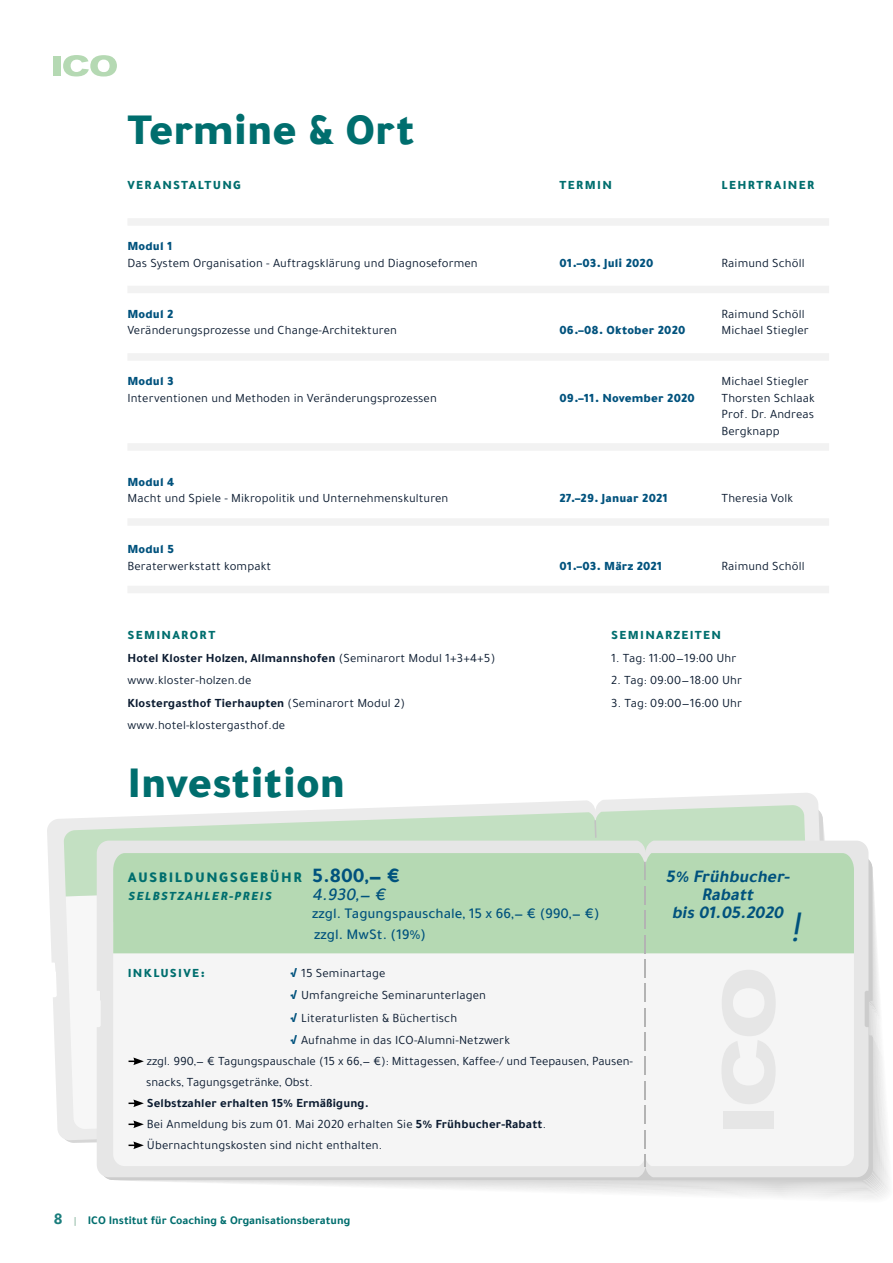
<style>
.page{position:relative;width:893px;height:1263px;background:#fff}
.page>*{position:absolute;margin:0;border:0;box-sizing:border-box;transform-origin:0 0}
.t1{font:900 45px "Tajawal";color:#006e6e}
.t2{font:italic 45px "Tajawal";color:#00527d}
.t3{font:italic 700 18px/18px "Tajawal";color:#00527d;text-align:center}
.t4{font:italic 500 18px "Tajawal";color:#00527d}
.t5{font:500 15px/21px "Tajawal";color:#00527d}
.t6{font:900 15px "Tajawal";letter-spacing:.1em;color:#006e6e}
.t7{font:12.75px/22.5px "Tajawal";letter-spacing:.01em;color:#0b1b30}
.t8{font:900 12.75px "Tajawal";letter-spacing:.01em;color:#00527d}
.t9{font:900 12.75px "Tajawal";letter-spacing:.1em;color:#006e6e}
.t10{font:italic 900 12.75px "Tajawal";color:#006e6e}
.t11{font:700 12px "Tajawal";color:#006e6e}
.s1{font-weight:900;color:#006e6e}
.s2{font-weight:700}
.s3{font-weight:700;font-size:21px;color:#00527d}
.s4{font-weight:900;color:#00527d}
.s5{font-size:16.5px;color:#1a7d7c}
.s6{font-size:10.5px;color:#a7c8b8}
</style>
<div class="page">
<div style="left:53px;top:56px;width:7px;height:20px;background:#b5d9b3"></div>
<svg style="left:63px;top:55px;width:54px;height:21px"></svg>
<svg style="left:47px;top:793px;width:779px;height:347px"></svg>
<svg style="left:66px;top:896px;width:31px;height:233px"></svg>
<svg style="left:64px;top:805px;width:742px;height:91px;background:#d2e5d1"></svg>
<svg style="left:594px;top:820px;width:3px;height:21px"></svg>
<div style="left:97px;top:841px;width:771px;height:336px;background:#e6e6e6"></div>
<div style="left:113px;top:953px;width:741px;height:213px;background:#f5f5f5"></div>
<div style="left:113px;top:853px;width:741px;height:100px;background:#b5d9b3"></div>
<svg style="left:644px;top:862px;width:2px;height:18px"></svg>
<svg style="left:644px;top:886px;width:2px;height:18px"></svg>
<svg style="left:644px;top:1130px;width:2px;height:18px"></svg>
<svg style="left:644px;top:1154px;width:2px;height:13px"></svg>
<svg style="left:129px;top:1057px;width:15px;height:8px"></svg>
<svg style="left:129px;top:1099px;width:15px;height:8px"></svg>
<svg style="left:129px;top:1120px;width:15px;height:8px"></svg>
<svg style="left:129px;top:1141px;width:15px;height:8px"></svg>
<div style="left:724px;top:1111px;width:50px;height:18px;background:#e6e6e6"></div>
<svg style="left:628px;top:910px;width:148px;height:214px"></svg>
<div style="left:127px;top:218px;width:702px;height:8px;background:#f2f2f2"></div>
<div style="left:127px;top:286px;width:702px;height:7px;background:#f2f2f2"></div>
<div style="left:127px;top:353px;width:702px;height:8px;background:#f2f2f2"></div>
<div style="left:127px;top:443px;width:702px;height:8px;background:#f2f2f2"></div>
<div style="left:127px;top:518px;width:702px;height:8px;background:#f2f2f2"></div>
<div style="left:127px;top:586px;width:702px;height:7px;background:#f2f2f2"></div>
<h1 class="t1" style="left:127px;top:91px;width:289px">Termine &amp; Ort</h1>
<p class="t9" style="left:127px;top:174px;width:115px">VERANSTALTUNG</p>
<p class="t9" style="left:559px;top:174px;width:54px">TERMIN</p>
<p class="t9" style="left:721px;top:174px;width:94px">LEHRTRAINER</p>
<p class="t8" style="left:127px;top:235px;width:46px">Modul 1</p>
<p class="t7" style="left:127px;top:252px;width:352px">Das System Organisation - Auftragsklärung und Diagnoseformen</p>
<p class="t8" style="left:559px;top:252px;width:95px">01.–03. Juli 2020</p>
<p class="t7" style="left:721px;top:252px;width:85px">Raimund Schöll</p>
<p class="t8" style="left:127px;top:303px;width:47px">Modul 2</p>
<p class="t7" style="left:721px;top:303px;width:85px">Raimund Schöll</p>
<p class="t7" style="left:127px;top:319px;width:271px">Veränderungsprozesse und Change-Architekturen</p>
<p class="t8" style="left:559px;top:319px;width:127px">06.–08. Oktober 2020</p>
<p class="t7" style="left:721px;top:319px;width:89px">Michael Stiegler</p>
<p class="t8" style="left:127px;top:370px;width:48px">Modul 3</p>
<p class="t7" style="left:721px;top:370px;width:89px">Michael Stiegler</p>
<p class="t7" style="left:127px;top:387px;width:311px">Interventionen und Methoden in Veränderungsprozessen</p>
<p class="t8" style="left:559px;top:387px;width:137px">09.–11. November 2020</p>
<p class="t7" style="left:721px;top:390px;width:95px;line-height:16.5px;text-align:justify">Thorsten Schlaak Prof. Dr. Andreas Bergknapp</p>
<p class="t8" style="left:127px;top:471px;width:48px">Modul 4</p>
<p class="t7" style="left:127px;top:487px;width:322px">Macht und Spiele - Mikropolitik und Unternehmenskulturen</p>
<p class="t8" style="left:559px;top:487px;width:110px">27.–29. Januar 2021</p>
<p class="t7" style="left:721px;top:487px;width:73px">Theresia Volk</p>
<p class="t8" style="left:127px;top:538px;width:48px">Modul 5</p>
<p class="t7" style="left:127px;top:555px;width:145px">Beraterwerkstatt kompakt</p>
<p class="t8" style="left:559px;top:555px;width:104px">01.–03. März 2021</p>
<p class="t7" style="left:721px;top:555px;width:85px">Raimund Schöll</p>
<p class="t7" style="left:127px;top:624px;width:369px"><span class="s1">SEMINARORT<br></span><span class="s2">Hotel Kloster Holzen, Allmannshofen</span> (Seminarort Modul 1+3+4+5) www.kloster-holzen.de<br><span class="s2">Klostergasthof Tierhaupten</span> (Seminarort Modul 2) www.hotel-klostergasthof.de</p>
<h1 class="t1" style="left:127px;top:743px;width:219px">Investition</h1>
<p class="t9" style="left:611px;top:624px;width:111px">SEMINARZEITEN</p>
<p class="t7" style="left:611px;top:646px;width:127px">1. Tag: 11:00—19:00 Uhr</p>
<p class="t7" style="left:611px;top:669px;width:132px">2. Tag: 09:00—18:00 Uhr</p>
<p class="t7" style="left:611px;top:691px;width:132px">3. Tag: 09:00—16:00 Uhr</p>
<p class="t6" style="left:128px;top:864px;width:274px">AUSBILDUNGSGEBÜHR <span class="s3">5.800,— €</span></p>
<p class="t10" style="left:128px;top:885px;width:149px">SELBSTZAHLER-PREIS</p>
<h2 class="t4" style="left:312px;top:882px;width:79px">4.930,— €</h2>
<p class="t5" style="left:312px;top:903px;width:289px">zzgl. Tagungspauschale, 15 x 66,— € (990,— €) zzgl. MwSt. (19%)</p>
<p class="t9" style="left:128px;top:961px;width:78px">INKLUSIVE:</p>
<p class="t7" style="left:290px;top:961px;width:222px"><span class="s4">√</span> 15 Seminartage<br><span class="s4">√</span> Umfangreiche Seminarunterlagen<br><span class="s4">√</span> Literaturlisten &amp; Büchertisch<br><span class="s4">√</span> Aufnahme in das ICO-Alumni-Netzwerk</p>
<p class="t7" style="left:146px;top:1051px;width:488px;line-height:21px">zzgl. 990,— € Tagungspauschale (15 x 66,— €): Mittagessen, Kaffee-/ und Teepausen, Pausen&shy;snacks, Tagungsgetränke, Obst.</p>
<p class="t7" style="left:147px;top:1093px;width:401px;line-height:21px"><span class="s2">Selbstzahler erhalten 15% Ermäßigung.<br></span>Bei Anmeldung bis zum 01. Mai 2020 erhalten Sie <span class="s2">5% Frühbucher-Rabatt</span>.<br>Übernachtungskosten sind nicht enthalten.</p>
<p class="t11" style="left:54px;top:1211px;width:298px"><span class="s5">8</span> <span class="s6">|</span> ICO Institut für Coaching &amp; Organisationsberatung</p>
<h2 class="t3" style="left:666px;top:867px;width:130px">5% Frühbucher-<br>Rabatt bis01.05.2020</h2>
<h1 class="t2" style="left:790px;top:896px;width:22px">!</h1>
</div>
